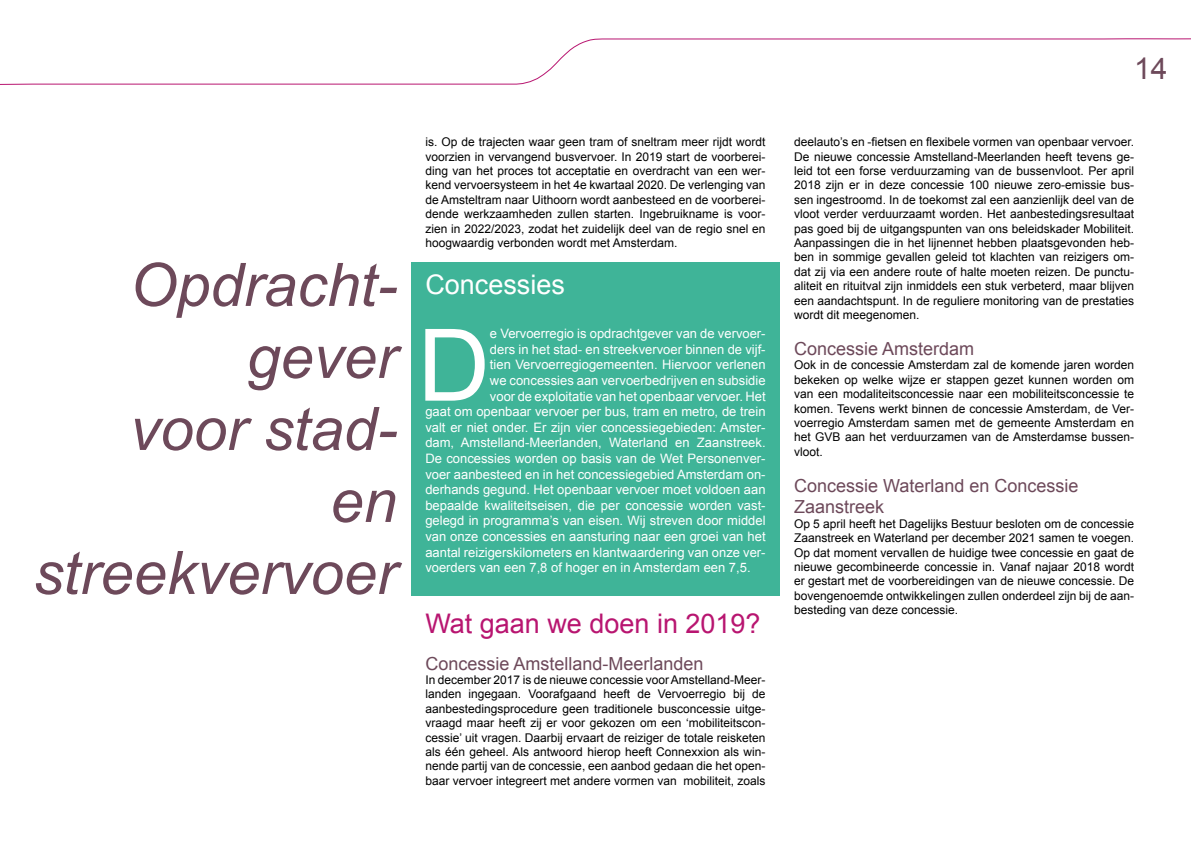
<style>
.page{position:relative;width:1191px;height:842px;background:#fff}
.page>*{position:absolute;margin:0;border:0;box-sizing:border-box;transform-origin:0 0}
.t1{font:100.2px "Arial";color:#fff}
.t2{font:italic 60px/72px "Arial";color:#6d495a;text-align:right}
.t3{font:30px "Arial";color:#6d495a}
.t4{font:27px "Arial";color:#b81570}
.t5{font:27px "Arial";color:#fff}
.t6{font:18px/21.6px "Arial";color:#6d495a}
.t7{font:13px "Arial";color:#fff}
.t8{font:12px/14.4px "Arial";color:#000;text-align:justify}
</style>
<div class="page">
<svg style="left:0;top:38px;width:1191px;height:47px"></svg>
<div style="left:411px;top:262px;width:369px;height:334px;background:#3fb498"></div>
<h2 class="t2" style="left:33px;top:250px;width:365px">Opdracht&shy;gever<br>voor stad-<br>en streekvervoer</h2>
<p class="t8" style="left:425px;top:135px;width:342px">is. Op de trajecten waar geen tram of sneltram meer rijdt wordt voorzien in vervangend busvervoer. In 2019 start de voorberei&shy;ding van het proces tot acceptatie en overdracht van een wer&shy;kend vervoersysteem in het 4e kwartaal 2020. De verlenging van de Amsteltram naar Uithoorn wordt aanbesteed en de voorberei&shy;dende werkzaamheden zullen starten. Ingebruikname is voor&shy;zien in 2022/2023, zodat het zuidelijk deel van de regio snel en hoogwaardig verbonden wordt met Amsterdam.</p>
<h3 class="t5" style="left:425px;top:267px;width:141px">Concessies</h3>
<h1 class="t1" style="left:417px;top:300px;width:74px">D</h1>
<p class="t7" style="left:490px;top:325px;width:277px">e Vervoerregio is opdrachtgever van de vervoer-</p>
<p class="t7" style="left:490px;top:341px;width:277px">ders in het stad- en streekvervoer binnen de vijf-</p>
<p class="t7" style="left:490px;top:356px;width:277px">tien Vervoerregiogemeenten. Hiervoor verlenen</p>
<p class="t7" style="left:490px;top:372px;width:277px">we concessies aan vervoerbedrijven en subsidie</p>
<p class="t7" style="left:490px;top:388px;width:277px">voor de exploitatie van het openbaar vervoer. Het</p>
<p class="t7" style="left:425px;top:403px;width:342px">gaat om openbaar vervoer per bus, tram en metro, de trein</p>
<p class="t7" style="left:425px;top:419px;width:342px">valt er niet onder. Er zijn vier concessiegebieden: Amster-</p>
<p class="t7" style="left:425px;top:434px;width:342px">dam, Amstelland-Meerlanden, Waterland en Zaanstreek.</p>
<p class="t7" style="left:425px;top:450px;width:342px">De concessies worden op basis van de Wet Personenver-</p>
<p class="t7" style="left:425px;top:466px;width:342px">voer aanbesteed en in het concessiegebied Amsterdam on-</p>
<p class="t7" style="left:425px;top:481px;width:342px">derhands gegund. Het openbaar vervoer moet voldoen aan</p>
<p class="t7" style="left:425px;top:497px;width:342px">bepaalde kwaliteitseisen, die per concessie worden vast-</p>
<p class="t7" style="left:425px;top:512px;width:342px">gelegd in programma’s van eisen. Wij streven door middel</p>
<p class="t7" style="left:425px;top:528px;width:342px">van onze concessies en aansturing naar een groei van het</p>
<p class="t7" style="left:425px;top:544px;width:342px">aantal reizigerskilometers en klantwaardering van onze ver-</p>
<p class="t7" style="left:425px;top:559px;width:327px">voerders van een 7,8 of hoger en in Amsterdam een 7,5.</p>
<h3 class="t4" style="left:425px;top:606px;width:337px">Wat gaan we doen in 2019?</h3>
<h3 class="t6" style="left:425px;top:652px;width:280px">Concessie Amstelland-Meerlanden</h3>
<p class="t8" style="left:425px;top:673px;width:342px">In december 2017 is de nieuwe concessie voor Amstelland-Meer&shy;landen ingegaan. Voorafgaand heeft de Vervoerregio bij de aanbestedingsprocedure geen traditionele busconcessie uitge&shy;vraagd maar heeft zij er voor gekozen om een ‘mobiliteitscon&shy;cessie’ uit vragen. Daarbij ervaart de reiziger de totale reisketen als één geheel. Als antwoord hierop heeft Connexxion als win&shy;nende partij van de concessie, een aanbod gedaan die het open&shy;baar vervoer integreert met andere vormen van mobiliteit, zoals</p>
<h3 class="t3" style="left:1134px;top:48px;width:35px">14</h3>
<p class="t8" style="left:794px;top:135px;width:342px">deelauto’s en -fietsen en flexibele vormen van openbaar vervoer.<br>De nieuwe concessie Amstelland-Meerlanden heeft tevens ge&shy;leid tot een forse verduurzaming van de bussenvloot. Per april 2018 zijn er in deze concessie 100 nieuwe zero-emissie bus&shy;sen ingestroomd. In de toekomst zal een aanzienlijk deel van de vloot verder verduurzaamt worden. Het aanbestedingsresultaat pas goed bij de uitgangspunten van ons beleidskader Mobiliteit.<br>Aanpassingen die in het lijnennet hebben plaatsgevonden heb&shy;ben in sommige gevallen geleid tot klachten van reizigers om&shy;dat zij via een andere route of halte moeten reizen. De punctu&shy;aliteit en rituitval zijn inmiddels een stuk verbeterd, maar blijven een aandachtspunt. In de reguliere monitoring van de prestaties wordt dit meegenomen.</p>
<h3 class="t6" style="left:794px;top:338px;width:182px">Concessie Amsterdam</h3>
<p class="t8" style="left:794px;top:358px;width:342px">Ook in de concessie Amsterdam zal de komende jaren worden bekeken op welke wijze er stappen gezet kunnen worden om van een modaliteitsconcessie naar een mobiliteitsconcessie te komen. Tevens werkt binnen de concessie Amsterdam, de Ver&shy;voerregio Amsterdam samen met de gemeente Amsterdam en het GVB aan het verduurzamen van de Amsterdamse bussen&shy;vloot.</p>
<h3 class="t6" style="left:794px;top:475px;width:286px">Concessie Waterland en Concessie<br>Zaanstreek</h3>
<p class="t8" style="left:794px;top:517px;width:342px">Op 5 april heeft het Dagelijks Bestuur besloten om de concessie Zaanstreek en Waterland per december 2021 samen te voegen.<br>Op dat moment vervallen de huidige twee concessie en gaat de nieuwe gecombineerde concessie in. Vanaf najaar 2018 wordt er gestart met de voorbereidingen van de nieuwe concessie. De bovengenoemde ontwikkelingen zullen onderdeel zijn bij de aan&shy;besteding van deze concessie.</p>
</div>
